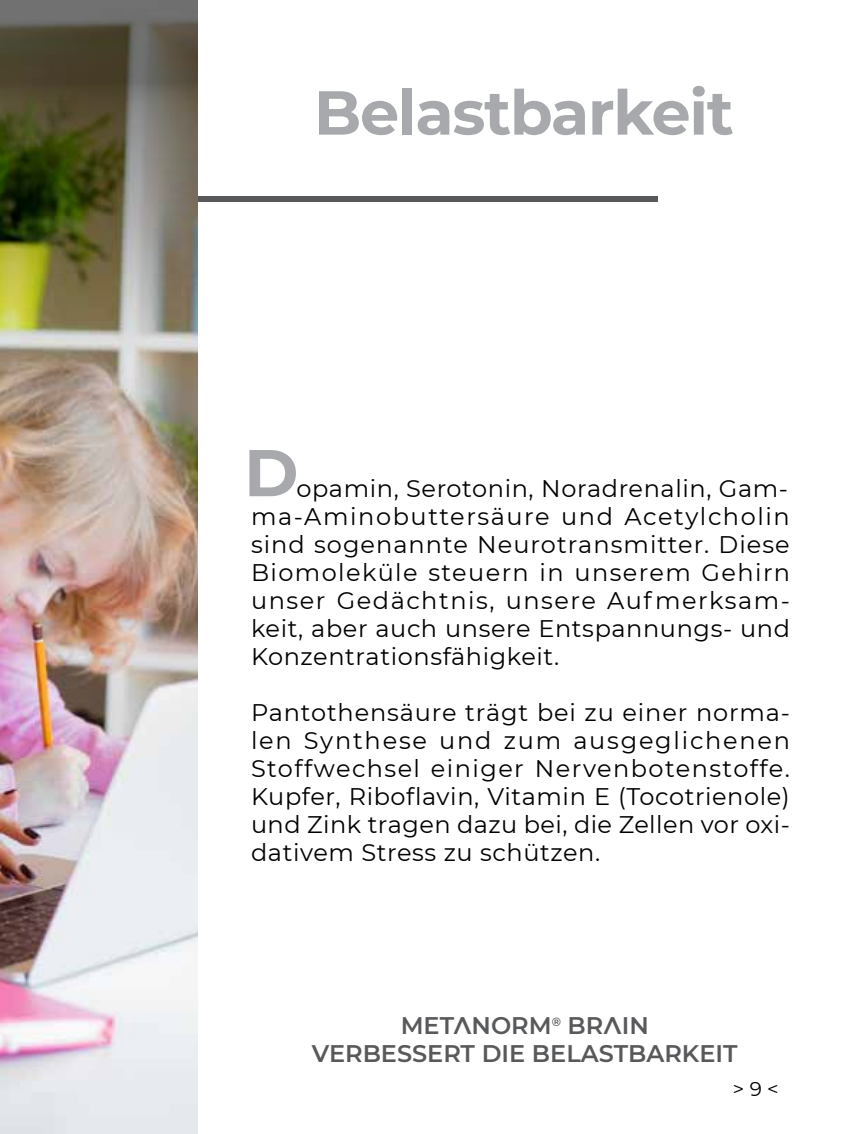
<style>
.page{position:relative;width:851px;height:1134px;background:#fff}
.page>*{position:absolute;margin:0;border:0;box-sizing:border-box;transform-origin:0 0}
.t1{font:700 66px "Montserrat";color:#a7a9ac}
.t2{font:700 62px "Montserrat";letter-spacing:-.02em;color:#a7a9ac}
.t3{font:24px/28px "Montserrat";letter-spacing:.025em;color:#000;text-align:justify}
.t4{font:600 24px/28px "Montserrat";color:#58595b;text-align:center}
.t5{font:20px "Montserrat";color:#000}
</style>
<div class="page">
<div style="left:194px;top:196px;width:464px;height:5px;background:#58595b"></div>
<img style="left:0;top:358px;width:197px;height:776px">
<img style="left:0;top:0;width:197px;height:358px">
<h2 class="t2" style="left:314px;top:68px;width:421px">Belastbarkeit</h2>
<h1 class="t1" style="left:244px;top:425px;width:56px">D</h1>
<p class="t3" style="left:251px;top:474px;width:540px;text-indent:45px">opamin, Serotonin, Noradrenalin, Gam&shy;ma-Aminobuttersäure und Acetylcholin sind sogenannte Neurotransmitter. Diese Biomoleküle steuern in unserem Gehirn unser Gedächtnis, unsere Aufmerksam&shy;keit, aber auch unsere Entspannungs- und Konzentrationsfähigkeit.</p>
<p class="t3" style="left:251px;top:698px;width:540px">Pantothensäure trägt bei zu einer norma&shy;len Synthese und zum ausgeglichenen Stoffwechsel einiger Nervenbotenstoffe.<br>Kupfer, Riboflavin, Vitamin E (Tocotrienole) und Zink tragen dazu bei, die Zellen vor oxi&shy;dativem Stress zu schützen.</p>
<p class="t4" style="left:312px;top:1010px;width:427px">METЛNORM<sup>®</sup> BRЛIN<br>VERBESSERT DIE BELASTBARKEIT</p>
<p class="t5" style="left:732px;top:1075px;width:47px">&gt; 9 &lt;</p>
</div>
